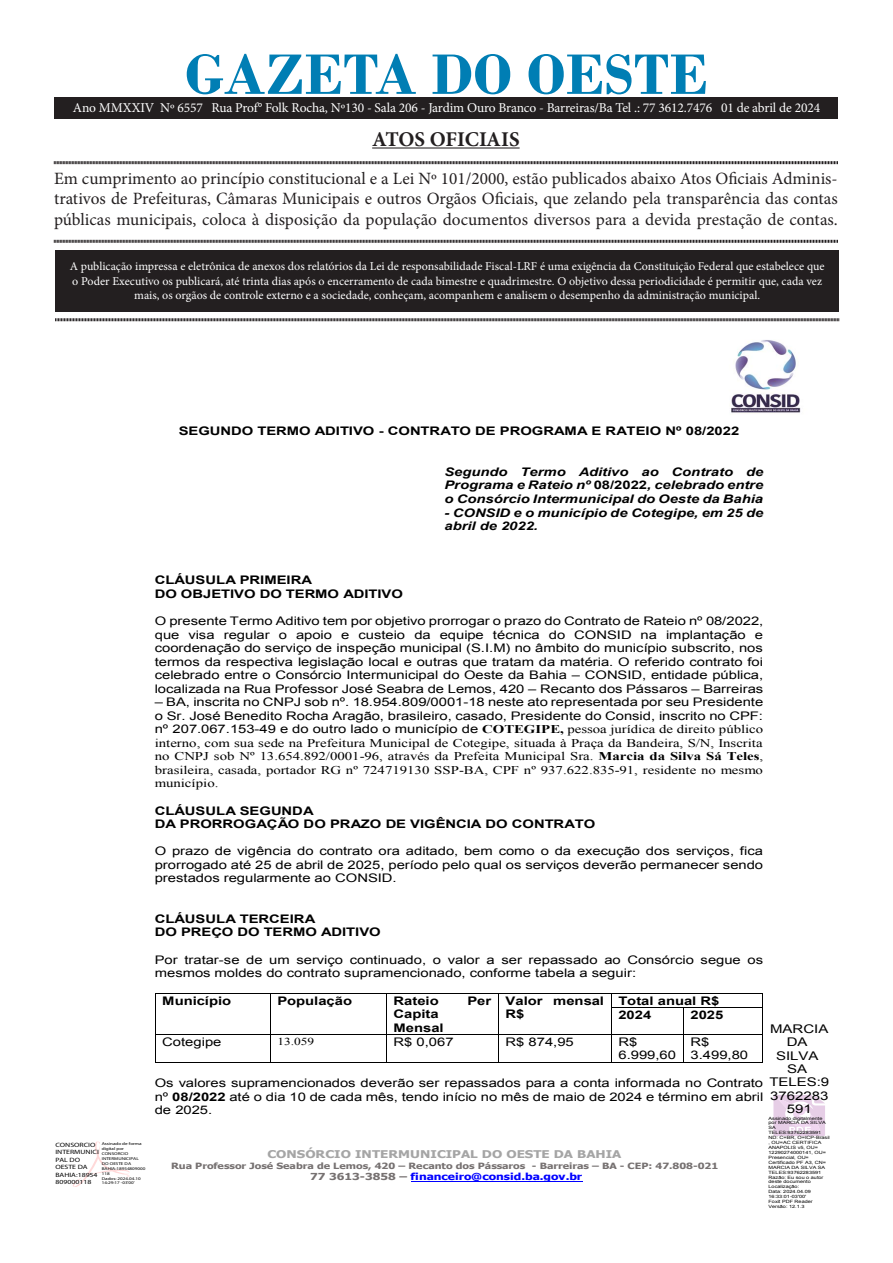
<style>
.page{position:relative;width:893px;height:1263px;background:#fff}
.page>*{position:absolute;margin:0;border:0;box-sizing:border-box;transform-origin:0 0}
.t1{font:700 60px "Bodoni";color:#007eb4}
.t2{font:700 21px "Minion Pro";letter-spacing:-.005em;color:#231f20}
.t3{font:17.25px/20.7px "Minion Pro";color:#231f20;text-align:justify}
.t4{font:13.5px "Minion Pro";letter-spacing:-.01em;color:#fff}
.t5{font:12px/14.4px "Minion Pro";color:#fff;text-align:center}
.t6{font:12px/13.4px "Arial";color:#000;text-align:center;scale:1.25 1}
.t7{font:11.85px/13.5px "Arial";color:#000;text-align:justify;scale:1.25 1}
.t8{font:11.85px/13.5px "Times New Roman";color:#000;text-align:justify;scale:1.25 1}
.t9{font:700 11.85px/13.5px "Arial";letter-spacing:-.005em;color:#000;scale:1.25 1}
.t10{font:italic 700 11.85px/13.5px "Arial";color:#000;text-align:justify;scale:1.25 1}
.t11{font:700 10.65px "Tahoma";color:#a5a5a5;scale:1.25 1}
.t12{font:10.65px "Times New Roman";color:#000;scale:1.25 1}
.t13{font:700 9.6px "Tahoma";color:#00f;scale:1.25 1}
.t14{font:700 8.55px "Tahoma";color:#767171;scale:1.25 1}
.t15{font:6.15px/7.5px "Myriad Pro";color:#000;scale:1.25 1}
.t16{font:4.35px/4.9px "Arial";color:#000;scale:1.25 1}
.t17{font:4.05px/4.9px "Myriad Pro";color:#000;scale:1.25 1}
.s1{font-style:normal}
.s2{font-style:inherit}
.s3{font-family:"Arial"}
.s4{font-weight:700}
.s5{color:#767171}
</style>
<div class="page">
<div style="left:55px;top:250px;width:784px;height:61px;background:#231f20"></div>
<hr style="left:372px;top:147px;width:148px;height:2px;background:#231f20">
<svg style="left:54px;top:161px;width:784px;height:4px;background:#908e8e"></svg>
<svg style="left:54px;top:239px;width:784px;height:4px;background:#908e8e"></svg>
<svg style="left:55px;top:318px;width:784px;height:4px;background:#908e8e"></svg>
<div style="left:54px;top:98px;width:784px;height:20px;background:#231f20"></div>
<hr style="left:411px;top:1181px;width:171px;height:1px;background:#00f">
<img style="left:731px;top:340px;width:70px;height:73px">
<hr style="left:155px;top:993px;width:115px;height:1px;background:#000">
<hr style="left:271px;top:993px;width:115px;height:1px;background:#000">
<hr style="left:387px;top:993px;width:111px;height:1px;background:#000">
<hr style="left:499px;top:993px;width:112px;height:1px;background:#000">
<hr style="left:612px;top:993px;width:150px;height:1px;background:#000">
<hr style="left:612px;top:1007px;width:71px;height:1px;background:#000">
<hr style="left:684px;top:1007px;width:78px;height:1px;background:#000">
<hr style="left:155px;top:1034px;width:115px;height:1px;background:#000">
<hr style="left:271px;top:1034px;width:115px;height:1px;background:#000">
<hr style="left:387px;top:1034px;width:111px;height:1px;background:#000">
<hr style="left:499px;top:1034px;width:112px;height:1px;background:#000">
<hr style="left:612px;top:1034px;width:71px;height:1px;background:#000">
<hr style="left:684px;top:1034px;width:78px;height:1px;background:#000">
<svg style="left:155px;top:994px;width:1px;height:68px"></svg>
<hr style="left:155px;top:1062px;width:115px;height:1px;background:#000">
<svg style="left:270px;top:993px;width:1px;height:70px"></svg>
<hr style="left:271px;top:1062px;width:115px;height:1px;background:#000">
<svg style="left:386px;top:993px;width:1px;height:70px"></svg>
<hr style="left:387px;top:1062px;width:111px;height:1px;background:#000">
<svg style="left:498px;top:993px;width:1px;height:70px"></svg>
<hr style="left:499px;top:1062px;width:112px;height:1px;background:#000">
<svg style="left:611px;top:993px;width:1px;height:70px"></svg>
<hr style="left:612px;top:1062px;width:71px;height:1px;background:#000">
<svg style="left:683px;top:1007px;width:1px;height:56px"></svg>
<hr style="left:684px;top:1062px;width:78px;height:1px;background:#000">
<svg style="left:762px;top:993px;width:1px;height:70px"></svg>
<svg style="left:773px;top:1095px;width:52px;height:41px"></svg>
<svg style="left:73px;top:1141px;width:56px;height:45px"></svg>
<p class="t1" style="left:185px;top:39px;width:525px">GAZETA DO OESTE</p>
<p class="t2" style="left:372px;top:124px;width:149px">ATOS OFICIAIS</p>
<p class="t3" style="left:54px;top:168px;width:785px">Em cumprimento ao princípio constitucional e a Lei Nº 101/2000, estão publicados abaixo Atos Oficiais Adminis&shy;trativos de Prefeituras, Câmaras Municipais e outros Orgãos Oficiais, que zelando pela transparência das contas públicas municipais, coloca à disposição da população documentos diversos para a devida prestação de contas.</p>
<p class="t5" style="left:70px;top:259px;width:756px">A publicação impressa e eletrônica de anexos dos relatórios da Lei de responsabilidade Fiscal-LRF é uma exigência da Constituição Federal que estabelece que o Poder Executivo os publicará, até trinta dias após o encerramento de cada bimestre e quadrimestre. O objetivo dessa periodicidade é permitir que, cada vez mais, os orgãos de controle externo e a sociedade, conheçam, acompanhem e analisem o desempenho da administração municipal.</p>
<p class="t4" style="left:73px;top:98px;width:749px">Ano MMXXIV Nº 6557 Rua Prof° Folk Rocha, Nº130 - Sala 206 - Jardim Ouro Branco - Barreiras/Ba Tel .: 77 3612.7476 01 de abril de 2024</p>
<p class="t9" style="left:179px;top:425px;width:450px">SEGUNDO TERMO ADITIVO - CONTRATO DE PROGRAMA E RATEIO Nº 08/2022</p>
<p class="t10" style="left:444px;top:465px;width:257px">Segundo Termo Aditivo ao Contrato de Programa e Rateio nº <span class="s1">08/2022</span>, celebrado entre o Consórcio Intermunicipal do Oeste da Bahia</p>
<p class="t10" style="left:444px;top:506px;width:257px">- CONSID e o município de Cotegipe, em 25 de abril de 2022.</p>
<p class="t15" style="left:55px;top:1141px;width:36px">CONSORCIO<br>INTERMUNICI<br>PAL DO<br>OESTE DA<br>BAHIA:18954<br>809000118</p>
<p class="t17" style="left:102px;top:1141px;width:36px">Assinado de forma digital por<br>CONSORCIO<br>INTERMUNICIPAL<br>DO OESTE DA<br>BAHIA:18954809000<br>118<br>Dados: 2024.04.10<br>14:29:17 -03'00'</p>
<p class="t9" style="left:155px;top:573px;width:200px">CLÁUSULA PRIMEIRA<br>DO OBJETIVO DO TERMO ADITIVO</p>
<p class="t7" style="left:155px;top:614px;width:488px">O presente Termo Aditivo tem por objetivo prorrogar o prazo do Contrato de Rateio nº 08/2022, que visa regular o apoio e custeio da equipe técnica do CONSID na implantação e coordenação do serviço de inspeção municipal (S.I.M) no âmbito do município subscrito, nos termos da respectiva legislação local e outras que tratam da matéria. O referido contrato foi celebrado entre o Consórcio Intermunicipal do Oeste da Bahia <span class="s2">–</span> CONSID, entidade pública, localizada na Rua Professor José Seabra de Lemos, 420 <span class="s2">–</span> Recanto dos Pássaros <span class="s2">–</span> Barreiras</p>
<p class="t8" style="left:155px;top:695px;width:488px"><span class="s3">–</span> <span class="s3">BA, inscrita no CNPJ sob nº. 18.954.809/0001-18 neste ato representada por seu Presidente o Sr. José Benedito Rocha Aragão, brasileiro, casado, Presidente do Consid, inscrito no CPF: nº 207.067.153-49 e do outro lado o município de</span> <span class="s4">COTEGIPE,</span> pessoa jurídica de direito público interno, com sua sede na Prefeitura Municipal de Cotegipe, situada à Praça da Bandeira, S/N, Inscrita no CNPJ sob Nº 13.654.892/0001-96, através da Prefeita Municipal Sra. <span class="s4">Marcia da Silva Sá Teles</span>, brasileira, casada, portador RG nº 724719130 SSP-BA, CPF nº 937.622.835-91, residente no mesmo município.</p>
<p class="t9" style="left:155px;top:804px;width:354px">CLÁUSULA SEGUNDA<br>DA PRORROGAÇÃO DO PRAZO DE VIGÊNCIA DO CONTRATO</p>
<p class="t7" style="left:155px;top:844px;width:488px">O prazo de vigência do contrato ora aditado, bem como o da execução dos serviços, fica prorrogado até 25 de abril de 2025, período pelo qual os serviços deverão permanecer sendo prestados regularmente ao CONSID.</p>
<p class="t9" style="left:155px;top:912px;width:182px">CLÁUSULA TERCEIRA<br>DO PREÇO DO TERMO ADITIVO</p>
<p class="t7" style="left:155px;top:953px;width:488px">Por tratar-se de um serviço continuado, o valor a ser repassado ao Consórcio segue os mesmos moldes do contrato supramencionado, conforme tabela a seguir:</p>
<p class="t9" style="left:162px;top:994px;width:57px">Município</p>
<p class="t9" style="left:277px;top:994px;width:61px">População</p>
<p class="t9" style="left:394px;top:994px;width:38px">Rateio</p>
<p class="t9" style="left:467px;top:994px;width:21px">Per</p>
<p class="t9" style="left:394px;top:1007px;width:42px">Capita<br>Mensal</p>
<p class="t9" style="left:506px;top:994px;width:80px">Valor mensal<br>R$</p>
<p class="t9" style="left:618px;top:994px;width:82px;line-height:14.1px">Total anual R$<br>2024</p>
<p class="t9" style="left:691px;top:1008px;width:28px">2025</p>
<p class="t6" style="left:769px;top:1022px;width:49px">MARCIA<br>DA<br>SILVA<br>SA<br>TELES:9<br>3762283<br>591</p>
<p class="t7" style="left:162px;top:1035px;width:49px">Cotegipe</p>
<p class="t12" style="left:277px;top:1034px;width:31px">13.059</p>
<p class="t7" style="left:394px;top:1035px;width:50px">R$ 0,067</p>
<p class="t7" style="left:506px;top:1035px;width:56px">R$ 874,95</p>
<p class="t7" style="left:618px;top:1035px;width:48px">R$<br>6.999,60</p>
<p class="t7" style="left:691px;top:1035px;width:48px">R$<br>3.499,80</p>
<p class="t7" style="left:155px;top:1076px;width:488px">Os valores supramencionados deverão ser repassados para a conta informada no Contrato nº <span class="s4">08/2022</span> até o dia 10 de cada mês, tendo início no mês de maio de 2024 e término em abril de 2025.</p>
<p class="t11" style="left:267px;top:1147px;width:285px">CONSÓRCIO INTERMUNICIPAL DO OESTE DA BAHIA</p>
<p class="t14" style="left:171px;top:1160px;width:439px">Rua Professor José Seabra de Lemos, 420 – Recanto dos Pássaros - Barreiras – BA - CEP: 47.808-021</p>
<p class="t13" style="left:310px;top:1170px;width:219px"><span class="s5">77 3613-3858 –</span> financeiro@consid.ba.gov.br</p>
<p class="t16" style="left:768px;top:1115px;width:51px">Assinado digitalmente por MARCIA DA SILVA<br>SA<br>TELES:93762283591<br>ND: C=BR, O=ICP-Brasil , OU=AC CERTIFICA<br>ANAPOLIS v5, OU=<br>12290274000141, OU=<br>Presencial, OU=<br>Certificado PF A3, CN=<br>MARCIA DA SILVA SA<br>TELES:93762283591<br>Razão: Eu sou o autor deste documento<br>Localização:<br>Data: 2024.04.09<br>16:33:01-03'00'<br>Foxit PDF Reader<br>Versão: 12.1.3</p>
</div>
